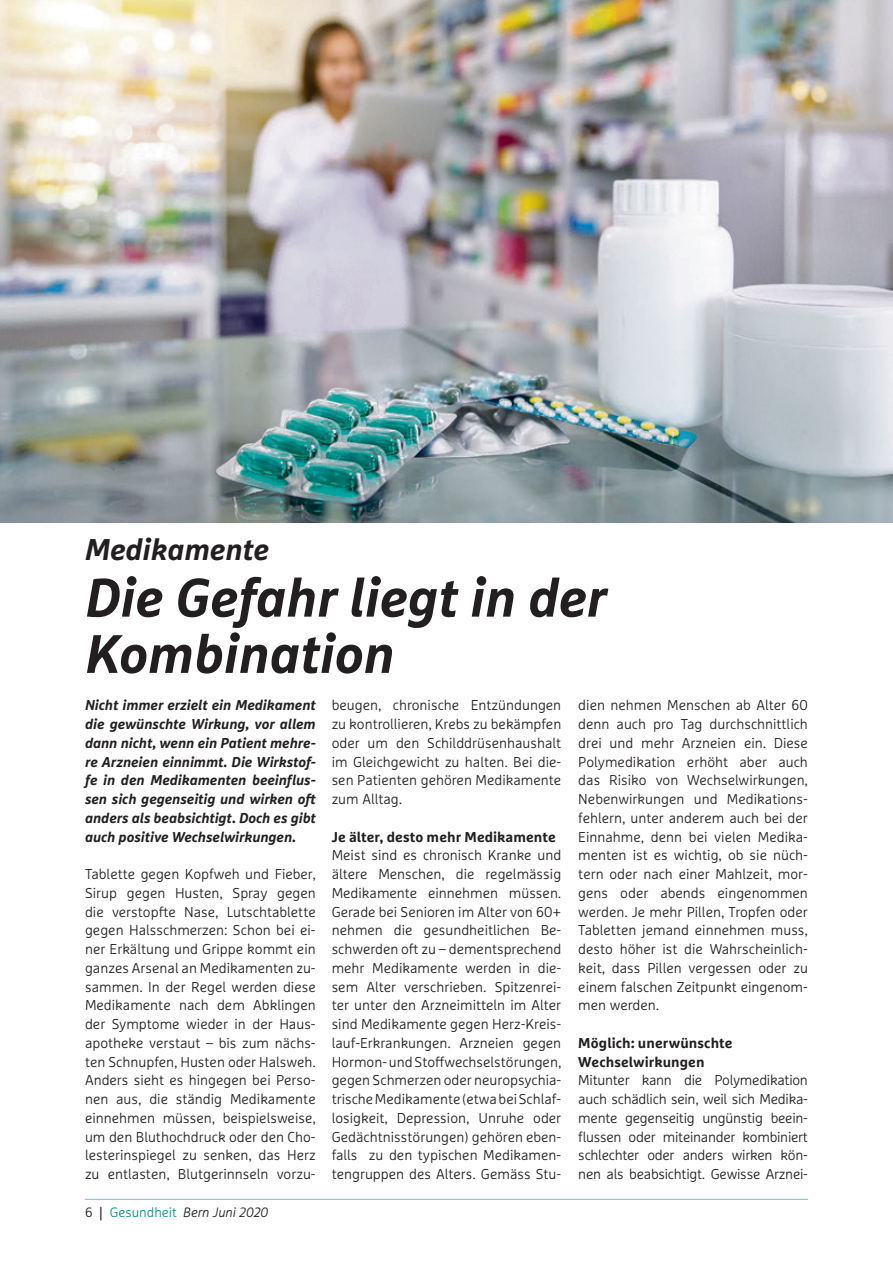
<style>
.page{position:relative;width:893px;height:1263px;background:#fff}
.page>*{position:absolute;margin:0;border:0;box-sizing:border-box;transform-origin:0 0}
.Haupttitel_2{font:italic 700 54px "Marselis Pro";color:#231f20}
.Spitzmarke_2{font:italic 700 30px "Marselis Pro";color:#231f20}
.Grundschrift{font:300 14.25px/18.8px "Marselis Pro";color:#231f20;text-align:justify}
.Lead{font:italic 700 14.25px/18.8px "Marselis Pro";color:#231f20;text-align:justify}
.Zwischentitel{font:700 14.25px "Marselis Pro";letter-spacing:.005em;color:#231f20}
.t1{font:italic 300 13.5px "Marselis Pro";color:#231f20}
.s1{font-style:normal}
.s2{font-family:"The Mix";font-weight:600;font-style:normal}
.s3{font-style:normal;color:#009384}
</style>
<div class="page">
<hr style="left:85px;top:1199px;width:723px;height:1px;background:#7dbcc4">
<img style="left:0;top:0;width:893px;height:523px">
<p class="Spitzmarke_2" style="left:85px;top:531px;width:186px">Medikamente</p>
<p class="Haupttitel_2" style="left:85px;top:564px;width:523px">Die Gefahr liegt in der</p>
<p class="Haupttitel_2" style="left:85px;top:620px;width:311px">Kombination</p>
<p class="Lead" style="left:85px;top:696px;width:234px">Nicht immer erzielt ein Medikament die gewünschte Wirkung, vor allem dann nicht, wenn ein Patient mehre&shy;re Arzneien einnimmt. Die Wirkstof&shy;fe in den Medikamenten beeinflus&shy;sen sich gegenseitig und wirken oft anders als beabsichtigt. Doch es gibt auch positive Wechselwirkungen.</p>
<p class="Grundschrift" style="left:85px;top:864px;width:232px">Tablette gegen Kopfweh und Fieber, Sirup gegen Husten, Spray gegen die verstopfte Nase, Lutschtablette gegen Halsschmerzen: Schon bei ei&shy;ner Erkältung und Grippe kommt ein ganzes Arsenal an Medikamenten zu&shy;sammen. In der Regel werden diese Medikamente nach dem Abklingen der Symptome wieder in der Haus&shy;apotheke verstaut – bis zum nächs&shy;ten Schnupfen, Husten oder Halsweh.<br>Anders sieht es hingegen bei Perso&shy;nen aus, die ständig Medikamente einnehmen müssen, beispielsweise, um den Bluthochdruck oder den Cho&shy;lesterinspiegel zu senken, das Herz zu entlasten, Blutgerinnseln vorzu-</p>
<p class="Grundschrift" style="left:332px;top:696px;width:231px">beugen, chronische Entzündungen zu kontrollieren, Krebs zu bekämpfen oder um den Schilddrüsenhaushalt im Gleichgewicht zu halten. Bei die&shy;sen Patienten gehören Medikamente zum Alltag.</p>
<p class="Zwischentitel" style="left:332px;top:828px;width:226px">Je älter, desto mehr Medikamente</p>
<p class="Grundschrift" style="left:332px;top:846px;width:231px">Meist sind es chronisch Kranke und ältere Menschen, die regelmässig Medikamente einnehmen müssen.<br>Gerade bei Senioren im Alter von 60+ nehmen die gesundheitlichen Be&shy;schwerden oft zu – dementsprechend mehr Medikamente werden in die&shy;sem Alter verschrieben. Spitzenrei&shy;ter unter den Arzneimitteln im Alter sind Medikamente gegen Herz-Kreis&shy;lauf-Erkrankungen. Arzneien gegen Hormon- und Stoffwechselstörungen, gegen Schmerzen oder neuropsychia&shy;trische Medikamente (etwa bei Schlaf&shy;losigkeit, Depression, Unruhe oder Gedächtnisstörungen) gehören eben&shy;falls zu den typischen Medikamen&shy;tengruppen des Alters. Gemäss Stu-</p>
<p class="Grundschrift" style="left:578px;top:696px;width:231px">dien nehmen Menschen ab Alter 60 denn auch pro Tag durchschnittlich drei und mehr Arzneien ein. Diese Polymedikation erhöht aber auch das Risiko von Wechselwirkungen, Nebenwirkungen und Medikations&shy;fehlern, unter anderem auch bei der Einnahme, denn bei vielen Medika&shy;menten ist es wichtig, ob sie nüch&shy;tern oder nach einer Mahlzeit, mor&shy;gens oder abends eingenommen werden. Je mehr Pillen, Tropfen oder Tabletten jemand einnehmen muss, desto höher ist die Wahrscheinlich&shy;keit, dass Pillen vergessen oder zu einem falschen Zeitpunkt eingenom&shy;men werden.</p>
<p class="Zwischentitel" style="left:578px;top:1034px;width:156px">Möglich: unerwünschte</p>
<p class="Zwischentitel" style="left:578px;top:1053px;width:128px">Wechselwirkungen</p>
<p class="Grundschrift" style="left:578px;top:1071px;width:231px">Mitunter kann die Polymedikation auch schädlich sein, weil sich Medika&shy;mente gegenseitig ungünstig beein&shy;flussen oder miteinander kombiniert schlechter oder anders wirken kön&shy;nen als beabsichtigt. Gewisse Arznei-</p>
<p class="t1" style="left:85px;top:1204px;width:185px"><span class="s1">6</span> <span class="s2">|</span> <span class="s3">Gesundheit</span> Bern Juni 2020</p>
</div>
